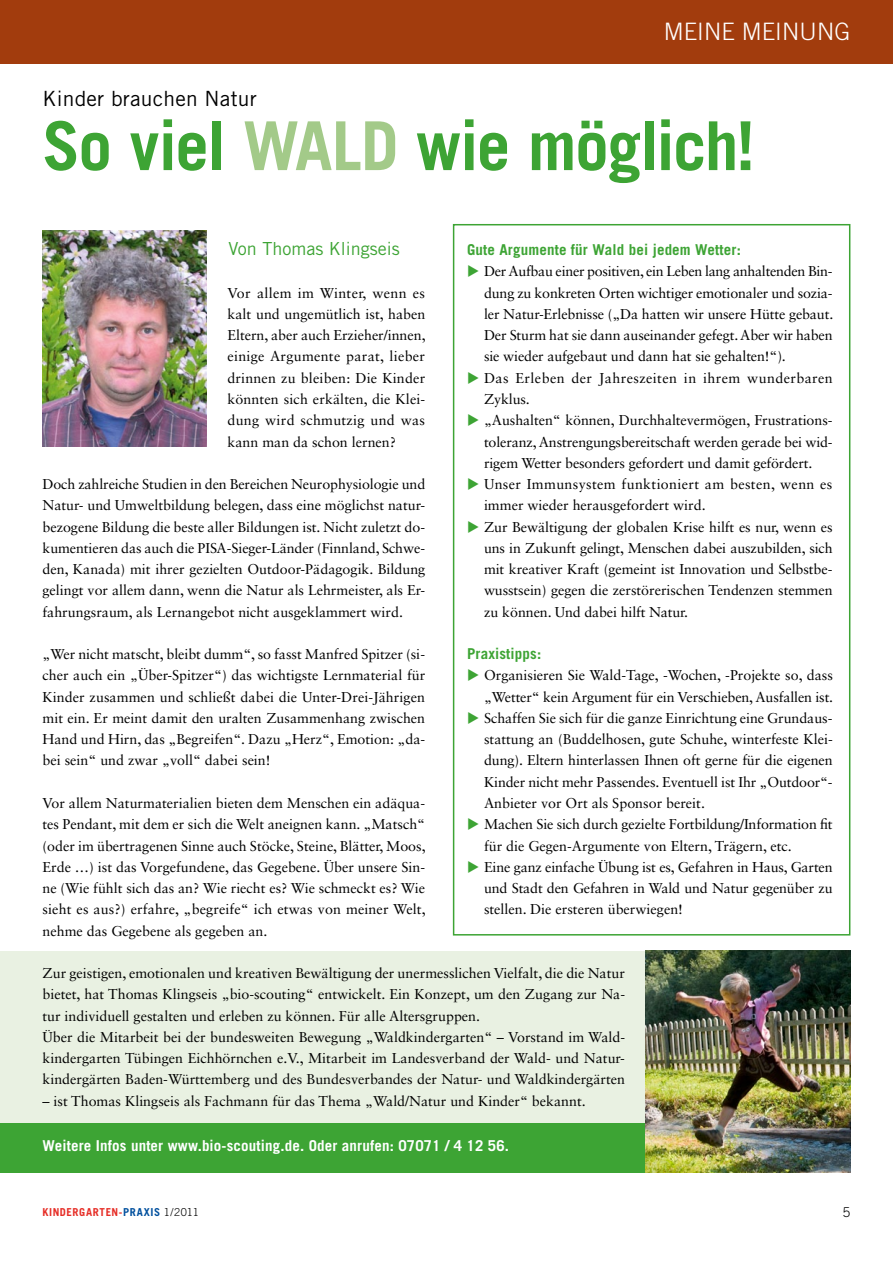
<style>
.page{position:relative;width:893px;height:1263px;background:#fff}
.page>*{position:absolute;margin:0;border:0;box-sizing:border-box;transform-origin:0 0}
.t1{font:700 67.5px "Trade Gothic LT Std";letter-spacing:-.025em;color:#3da434}
.t2{font:300 24px "Trade Gothic LT Std";letter-spacing:.005em;color:#fff}
.t3{font:21px "Trade Gothic LT Std";letter-spacing:.01em;color:#000}
.t4{font:18px "Trade Gothic LT Std";color:#3da434}
.t5{font:700 15px "Trade Gothic";letter-spacing:.01em;color:#fff}
.t6{font:700 15px "Trade Gothic LT Std";letter-spacing:.01em;color:#3da434}
.t7{font:14.25px/21.3px "Sabon LT Std";color:#000;text-align:justify}
.t8{font:14.25px/21.3px "Sabon LT Std";letter-spacing:.025em;color:#000}
.t9{font:14.25px/21.3px "Sabon LT Std";letter-spacing:.03em;color:#000}
.t10{font:300 13.5px "Trade Gothic LT Std";color:#000}
.t11{font:700 10.95px "Trade Gothic LT Std";letter-spacing:.055em;color:#e62e27}
.s1{color:#a3ca89}
.s2{color:#3da434}
.s3{color:#00509e}
.s4{font-weight:300;color:#000}
</style>
<div class="page">
<div style="left:0;top:951px;width:693px;height:221px;background:#e9f1e2"></div>
<div style="left:0;top:1123px;width:685px;height:49px;background:#3da434"></div>
<div style="left:453px;top:224px;width:397px;height:711px;border:2px solid #3da434"></div>
<div style="left:0;top:0;width:893px;height:64px;background:#a23c0d"></div>
<img style="left:43px;top:230px;width:163px;height:216px">
<img style="left:645px;top:951px;width:205px;height:221px">
<h2 class="t2" style="left:664px;top:18px;width:188px">MEINE MEINUNG</h2>
<h3 class="t3" style="left:43px;top:85px;width:216px">Kinder brauchen Natur</h3>
<h1 class="t1" style="left:43px;top:105px;width:714px">So viel <span class="s1">Wald</span> wie möglich!</h1>
<p class="t4" style="left:229px;top:238px;width:173px">Von Thomas Klingseis</p>
<p class="t6" style="left:467px;top:241px;width:275px">Gute Argumente für Wald bei jedem Wetter:</p>
<p class="t7" style="left:484px;top:261px;width:351px;text-indent:-17px"><span class="s2">◆</span> Der Aufbau einer positiven, ein Leben lang anhaltenden Bin&shy;dung zu konkreten Orten wichtiger emotionaler und sozia&shy;ler Natur-Erlebnisse („Da hatten wir unsere Hütte gebaut.<br>Der Sturm hat sie dann auseinander gefegt. Aber wir haben sie wieder aufgebaut und dann hat sie gehalten!“).</p>
<p class="t9" style="left:484px;top:367px;width:350px;text-indent:-17px"><span class="s2">◆</span> Das Erleben der Jahreszeiten in ihrem wunderbaren<br>Zyklus.</p>
<p class="t7" style="left:484px;top:409px;width:350px;text-indent:-17px"><span class="s2">◆</span> „Aushalten“ können, Durchhaltevermögen, Frustrations&shy;toleranz, Anstrengungsbereitschaft werden gerade bei wid&shy;rigem Wetter besonders gefordert und damit gefördert.</p>
<p class="t8" style="left:484px;top:473px;width:350px;text-indent:-17px"><span class="s2">◆</span> Unser Immunsystem funktioniert am besten, wenn es immer wieder herausgefordert wird.</p>
<p class="t7" style="left:484px;top:516px;width:350px;text-indent:-17px"><span class="s2">◆</span> Zur Bewältigung der globalen Krise hilft es nur, wenn es uns in Zukunft gelingt, Menschen dabei auszubilden, sich mit kreativer Kraft (gemeint ist Innovation und Selbstbe&shy;wusstsein) gegen die zerstörerischen Tendenzen stemmen zu können. Und dabei hilft Natur.</p>
<p class="t6" style="left:467px;top:644px;width:76px">Praxistipps:</p>
<p class="t7" style="left:467px;top:665px;width:368px;text-align:right"><span class="s2">◆</span> Organisieren Sie Wald-Tage, -Wochen, -Projekte so, dass „Wetter“ kein Argument für ein Verschieben, Ausfallen ist.</p>
<p class="t7" style="left:484px;top:707px;width:350px;text-indent:-17px"><span class="s2">◆</span> Schaffen Sie sich für die ganze Einrichtung eine Grundaus&shy;stattung an (Buddelhosen, gute Schuhe, winterfeste Klei&shy;dung). Eltern hinterlassen Ihnen oft gerne für die eigenen Kinder nicht mehr Passendes. Eventuell ist Ihr „Outdoor“- Anbieter vor Ort als Sponsor bereit.</p>
<p class="t7" style="left:484px;top:813px;width:350px;text-indent:-17px"><span class="s2">◆</span> Machen Sie sich durch gezielte Fortbildung/Information fit für die Gegen-Argumente von Eltern, Trägern, etc.</p>
<p class="t7" style="left:484px;top:856px;width:350px;text-indent:-17px"><span class="s2">◆</span> Eine ganz einfache Übung ist es, Gefahren in Haus, Garten und Stadt den Gefahren in Wald und Natur gegenüber zu stellen. Die ersteren überwiegen!</p>
<p class="t7" style="left:227px;top:282px;width:200px">Vor allem im Winter, wenn es kalt und ungemütlich ist, haben Eltern, aber auch Erzieher/innen, einige Argumente parat, lieber drinnen zu bleiben: Die Kinder könnten sich erkälten, die Klei&shy;dung wird schmutzig und was kann man da schon lernen?</p>
<p class="t7" style="left:43px;top:473px;width:384px">Doch zahlreiche Studien in den Bereichen Neurophysiologie und Natur- und Umweltbildung belegen, dass eine möglichst natur&shy;bezogene Bildung die beste aller Bildungen ist. Nicht zuletzt do&shy;kumentieren das auch die PISA-Sieger-Länder (Finnland, Schwe&shy;den, Kanada) mit ihrer gezielten Outdoor-Pädagogik. Bildung gelingt vor allem dann, wenn die Natur als Lehrmeister, als Er&shy;fahrungsraum, als Lernangebot nicht ausgeklammert wird.</p>
<p class="t7" style="left:43px;top:643px;width:384px">„Wer nicht matscht, bleibt dumm“, so fasst Manfred Spitzer (si&shy;cher auch ein „Über-Spitzer“) das wichtigste Lernmaterial für Kinder zusammen und schließt dabei die Unter-Drei-Jährigen mit ein. Er meint damit den uralten Zusammenhang zwischen Hand und Hirn, das „Begreifen“. Dazu „Herz“, Emotion: „da&shy;bei sein“ und zwar „voll“ dabei sein!</p>
<p class="t7" style="left:43px;top:792px;width:385px">Vor allem Naturmaterialien bieten dem Menschen ein adäqua&shy;tes Pendant, mit dem er sich die Welt aneignen kann. „Matsch“ (oder im übertragenen Sinne auch Stöcke, Steine, Blätter, Moos, Erde …) ist das Vorgefundene, das Gegebene. Über unsere Sin&shy;ne (Wie fühlt sich das an? Wie riecht es? Wie schmeckt es? Wie sieht es aus?) erfahre, „begreife“ ich etwas von meiner Welt, nehme das Gegebene als gegeben an.</p>
<p class="t7" style="left:42px;top:962px;width:584px;text-align:left">Zur geistigen, emotionalen und kreativen Bewältigung der unermesslichen Vielfalt, die die Natur bietet, hat Thomas Klingseis „bio-scouting“ entwickelt. Ein Konzept, um den Zugang zur Na&shy;tur individuell gestalten und erleben zu können. Für alle Altersgruppen.<br>Über die Mitarbeit bei der bundesweiten Bewegung „Waldkindergarten“ – Vorstand im Wald&shy;kindergarten Tübingen Eichhörnchen e.V., Mitarbeit im Landesverband der Wald- und Natur&shy;kindergärten Baden-Württemberg und des Bundesverbandes der Natur- und Waldkindergärten</p>
<p class="t7" style="left:42px;top:1090px;width:545px">– ist Thomas Klingseis als Fachmann für das Thema „Wald/Natur und Kinder“ bekannt.</p>
<p class="t5" style="left:43px;top:1136px;width:468px">Weitere Infos unter www.bio-scouting.de. Oder anrufen: 07071 / 4 12 56.</p>
<p class="t11" style="left:43px;top:1205px;width:158px">KINDERGARTEN-<span class="s3">PRAXIS</span> <span class="s4">1/2011</span></p>
<p class="t10" style="left:843px;top:1204px;width:9px">5</p>
</div>
